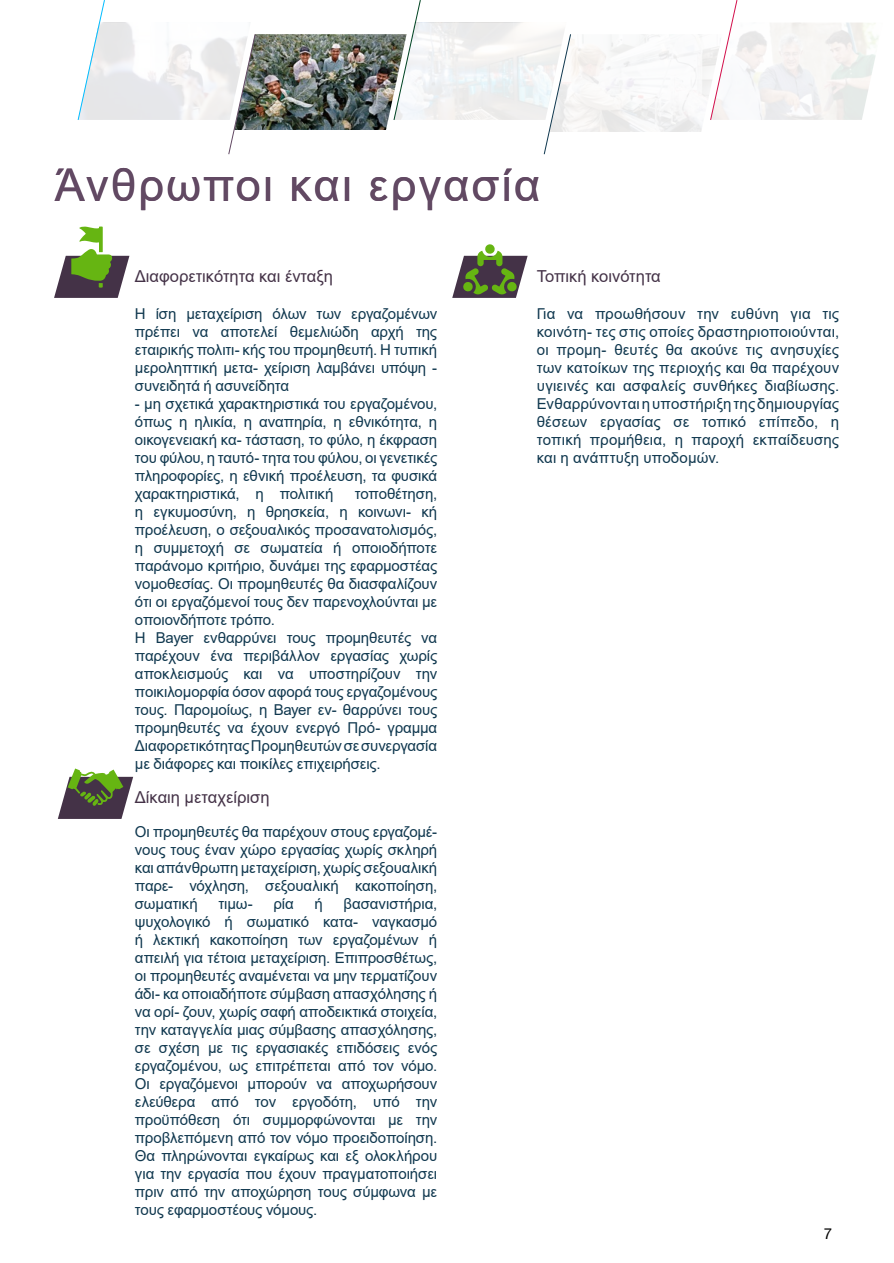
<style>
.page{position:relative;width:894px;height:1263px;background:#fff}
.page>*{position:absolute;margin:0;border:0;box-sizing:border-box;transform-origin:0 0}
.t1{font:45px "Arial";letter-spacing:.05em;color:#624963}
.t2{font:16.5px "Arial";color:#443247}
.t3{font:15px/18px "Arial";letter-spacing:-.01em;color:#10384f;text-align:justify}
.t4{font:15px "Helvetica Neue LT Com";color:#000}
</style>
<div class="page">
<svg style="left:452px;top:244px;width:75px;height:54px"></svg>
<svg style="left:58px;top:768px;width:75px;height:51px"></svg>
<svg style="left:54px;top:226px;width:75px;height:72px"></svg>
<img style="left:256px;top:34px;width:136px;height:96px">
<svg style="left:77px;top:0;width:179px;height:155px"></svg>
<svg style="left:392px;top:0;width:486px;height:155px"></svg>
<h1 class="t1" style="left:55px;top:154px;width:486px">Άνθρωποι και εργασία</h1>
<p class="t2" style="left:135px;top:265px;width:199px">Διαφορετικότητα και ένταξη</p>
<p class="t3" style="left:135px;top:304px;width:304px">Η ίση μεταχείριση όλων των εργαζομένων πρέπει να αποτελεί θεμελιώδη αρχή της εταιρικής πολιτι- κής του προμηθευτή. Η τυπική μεροληπτική μετα- χείριση λαμβάνει υπόψη - συνειδητά ή ασυνείδητα</p>
<p class="t3" style="left:135px;top:394px;width:304px">- μη σχετικά χαρακτηριστικά του εργαζομένου, όπως η ηλικία, η αναπηρία, η εθνικότητα, η οικογενειακή κα- τάσταση, το φύλο, η έκφραση του φύλου, η ταυτό- τητα του φύλου, οι γενετικές πληροφορίες, η εθνική προέλευση, τα φυσικά χαρακτηριστικά, η πολιτική</p>
<p class="t3" style="left:135px;top:484px;width:304px;text-align:left;text-indent:220px">τοποθέτηση, η εγκυμοσύνη, η θρησκεία, η κοινωνι- κή προέλευση, ο σεξουαλικός προσανατολισμός, η συμμετοχή σε σωματεία ή οποιοδήποτε παράνομο κριτήριο, δυνάμει της εφαρμοστέας νομοθεσίας. Οι προμηθευτές θα διασφαλίζουν ότι οι εργαζόμενοί τους δεν παρενοχλούνται με οποιονδήποτε τρόπο.<br>Η Bayer ενθαρρύνει τους προμηθευτές να παρέχουν ένα περιβάλλον εργασίας χωρίς αποκλεισμούς και να υποστηρίζουν την ποικιλομορφία όσον αφορά τους εργαζομένους τους. Παρομοίως, η Bayer εν- θαρρύνει τους προμηθευτές να έχουν ενεργό Πρό- γραμμα Διαφορετικότητας Προμηθευτών σε συνεργασία με διάφορες και ποικίλες επιχειρήσεις.</p>
<p class="t2" style="left:135px;top:785px;width:136px">Δίκαιη μεταχείριση</p>
<p class="t3" style="left:135px;top:822px;width:304px">Οι προμηθευτές θα παρέχουν στους εργαζομέ&shy;νους τους έναν χώρο εργασίας χωρίς σκληρή και απάνθρωπη μεταχείριση, χωρίς σεξουαλική παρε- νόχληση, σεξουαλική κακοποίηση, σωματική</p>
<p class="t3" style="left:135px;top:894px;width:304px;text-indent:208px">βασανιστήρια, ψυχολογικό ή σωματικό κατα- ναγκασμό ή λεκτική κακοποίηση των εργαζομένων ή απειλή για τέτοια μεταχείριση. Επιπροσθέτως, οι προμηθευτές αναμένεται να μην τερματίζουν άδι- κα οποιαδήποτε σύμβαση απασχόλησης ή να ορί- ζουν, χωρίς σαφή αποδεικτικά στοιχεία, την καταγγελία μιας σύμβασης απασχόλησης, σε σχέση με τις εργασιακές επιδόσεις ενός εργαζομένου, ως επιτρέπεται από τον νόμο.<br>Οι εργαζόμενοι μπορούν να αποχωρήσουν ελεύθερα από τον εργοδότη, υπό την προϋπόθεση ότι συμμορφώνονται με την προβλεπόμενη από τον νόμο προειδοποίηση.<br>Θα πληρώνονται εγκαίρως και εξ ολοκλήρου για την εργασία που έχουν πραγματοποιήσει πριν από την αποχώρηση τους σύμφωνα με τους εφαρμοστέους νόμους.</p>
<p class="t3" style="left:218px;top:894px;width:36px">τιμω-</p>
<p class="t3" style="left:273px;top:894px;width:22px">ρία</p>
<p class="t3" style="left:314px;top:894px;width:10px">ή</p>
<p class="t2" style="left:536px;top:265px;width:125px">Τοπική κοινότητα</p>
<p class="t3" style="left:536px;top:304px;width:304px">Για να προωθήσουν την ευθύνη για τις κοινότη- τες στις οποίες δραστηριοποιούνται, οι προμη- θευτές θα ακούνε τις ανησυχίες των κατοίκων της περιοχής και θα παρέχουν υγιεινές και ασφαλείς συνθήκες διαβίωσης.<br>Ενθαρρύνονται η υποστήριξη της δημιουργίας θέσεων εργασίας σε τοπικό επίπεδο, η τοπική προμήθεια, η παροχή εκπαίδευσης και η ανάπτυξη υποδομών.</p>
<p class="t4" style="left:823px;top:1224px;width:10px">7</p>
</div>
